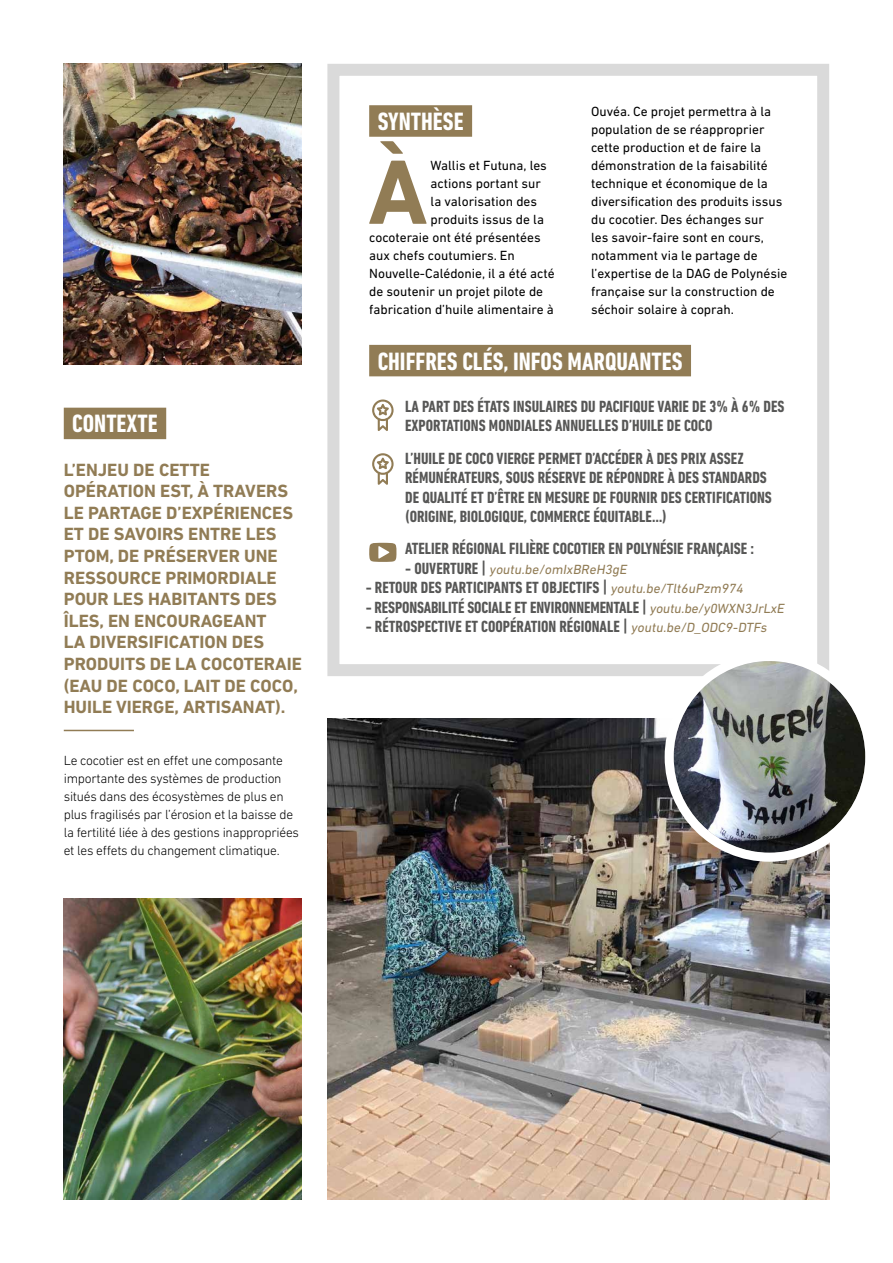
<style>
.page{position:relative;width:893px;height:1263px;background:#fff}
.page>*{position:absolute;margin:0;border:0;box-sizing:border-box;transform-origin:0 0}
.t1{font:700 92.85px "DIN Next LT Pro";color:#917c55}
.t2{font:700 condensed 25.5px "DIN Next LT Pro";color:#fff}
.t3{font:700 18px/21.6px "DIN Next LT Pro";color:#917c55}
.t4{font:700 condensed 16.5px/19.5px "DIN Next LT Pro";color:#575756}
.t5{font:13.5px/18px "DIN Next LT Pro";color:#000}
.t6{font:300 13.5px/18px "DIN Next LT Pro";letter-spacing:-.02em;color:#000}
.t7{font:italic 13.5px "DIN Next LT Pro";color:#917c55}
.s1{font-weight:700;font-style:normal;font-stretch:condensed;font-size:16.5px;color:#575756}
.s2{font-weight:700;font-style:normal;font-stretch:condensed;font-size:18.15px;color:#575756}
.s3{font-size:18.15px}
.s4{font-weight:400;font-style:italic;font-stretch:normal;font-size:13.5px;color:#917c55}
</style>
<div class="page">
<div style="left:327px;top:64px;width:502px;height:612px;background:#fff;border:12px solid #dadada"></div>
<div style="left:369px;top:105px;width:103px;height:32px;background:#917c55"></div>
<div style="left:369px;top:345px;width:322px;height:31px;background:#917c55"></div>
<img style="left:327px;top:719px;width:502px;height:480px">
<img style="left:64px;top:64px;width:238px;height:300px">
<img style="left:64px;top:899px;width:238px;height:300px">
<svg style="left:669px;top:656px;width:201px;height:201px"></svg>
<img style="left:674px;top:661px;width:191px;height:192px;border-radius:96px">
<div style="left:665px;top:652px;width:209px;height:210px;border:9px solid #fff;border-radius:50%"></div>
<svg style="left:369px;top:543px;width:28px;height:19px"></svg>
<svg style="left:372px;top:399px;width:22px;height:32px"></svg>
<svg style="left:372px;top:453px;width:22px;height:32px"></svg>
<div style="left:64px;top:408px;width:102px;height:31px;background:#917c55"></div>
<hr style="left:64px;top:730px;width:70px;height:1px;background:#917c55">
<h2 class="t2" style="left:72px;top:409px;width:87px">CONTEXTE</h2>
<p class="t3" style="left:64px;top:459px;width:240px">L’ENJEU DE CETTE<br>OPÉRATION EST, À TRAVERS<br>LE PARTAGE D’EXPÉRIENCES<br>ET DE SAVOIRS ENTRE LES<br>PTOM, DE PRÉSERVER UNE<br>RESSOURCE PRIMORDIALE<br>POUR LES HABITANTS DES<br>ÎLES, EN ENCOURAGEANT<br>LA DIVERSIFICATION DES<br>PRODUITS DE LA COCOTERAIE (EAU DE COCO, LAIT DE COCO,<br>HUILE VIERGE, ARTISANAT).</p>
<p class="t6" style="left:64px;top:751px;width:237px">Le cocotier est en effet une composante importante des systèmes de production situés dans des écosystèmes de plus en plus fragilisés par l’érosion et la baisse de la fertilité liée à des gestions inappropriées et les effets du changement climatique.</p>
<h2 class="t2" style="left:378px;top:107px;width:87px">SYNTHÈSE</h2>
<h1 class="t1" style="left:368px;top:138px;width:61px">À</h1>
<p class="t5" style="left:431px;top:156px;width:118px">Wallis et Futuna, les</p>
<p class="t5" style="left:431px;top:174px;width:112px">actions portant sur</p>
<p class="t5" style="left:431px;top:192px;width:108px">la valorisation des</p>
<p class="t5" style="left:431px;top:210px;width:115px">produits issus de la</p>
<p class="t5" style="left:369px;top:228px;width:173px">cocoteraie ont été présentées</p>
<p class="t5" style="left:369px;top:246px;width:147px">aux chefs coutumiers. En</p>
<p class="t5" style="left:369px;top:264px;width:187px">Nouvelle-Calédonie, il a été acté</p>
<p class="t5" style="left:369px;top:282px;width:175px">de soutenir un projet pilote de</p>
<p class="t5" style="left:369px;top:300px;width:186px">fabrication d’huile alimentaire à</p>
<p class="t5" style="left:591px;top:102px;width:198px">Ouvéa. Ce projet permettra à la population de se réapproprier cette production et de faire la démonstration de la faisabilité technique et économique de la diversification des produits issus du cocotier. Des échanges sur<br>les savoir-faire sont en cours, notamment via le partage de l’expertise de la DAG de Polynésie française sur la construction de séchoir solaire à coprah.</p>
<h2 class="t2" style="left:378px;top:346px;width:306px">CHIFFRES CLÉS, INFOS MARQUANTES</h2>
<p class="t4" style="left:405px;top:397px;width:381px">LA PART DES ÉTATS INSULAIRES DU PACIFIQUE VARIE DE 3% À 6% DES<br>EXPORTATIONS MONDIALES ANNUELLES D’HUILE DE COCO</p>
<p class="t4" style="left:405px;top:448px;width:368px">L’HUILE DE COCO VIERGE PERMET D’ACCÉDER À DES PRIX ASSEZ RÉMUNÉRATEURS, SOUS RÉSERVE DE RÉPONDRE À DES STANDARDS DE QUALITÉ ET D’ÊTRE EN MESURE DE FOURNIR DES CERTIFICATIONS (ORIGINE, BIOLOGIQUE, COMMERCE ÉQUITABLE…)</p>
<p class="t4" style="left:405px;top:539px;width:351px">ATELIER RÉGIONAL FILIÈRE COCOTIER EN POLYNÉSIE FRANÇAISE :</p>
<p class="t7" style="left:405px;top:561px;width:226px"><span class="s1">- OUVERTU RE</span> <span class="s2">|</span> youtu.be/omIxBReH3gE</p>
<p class="t4" style="left:366px;top:578px;width:381px">- RETOUR DES PARTICIPANTS ET OBJECTIFS <span class="s3">|</span> <span class="s4">youtu.be/Tlt6uPzm974</span></p>
<p class="t4" style="left:366px;top:598px;width:422px">- RESPONSABILITÉ SOCIALE ET ENVIRONNEMENTALE <span class="s3">|</span> <span class="s4">youtu.be/y0WXN3JrLxE</span></p>
<p class="t4" style="left:366px;top:617px;width:405px">- RÉTROSPECTIVE ET COOPÉRATION RÉGIONALE <span class="s3">|</span> <span class="s4">youtu.be/D_ODC9-DTFs</span></p>
</div>
